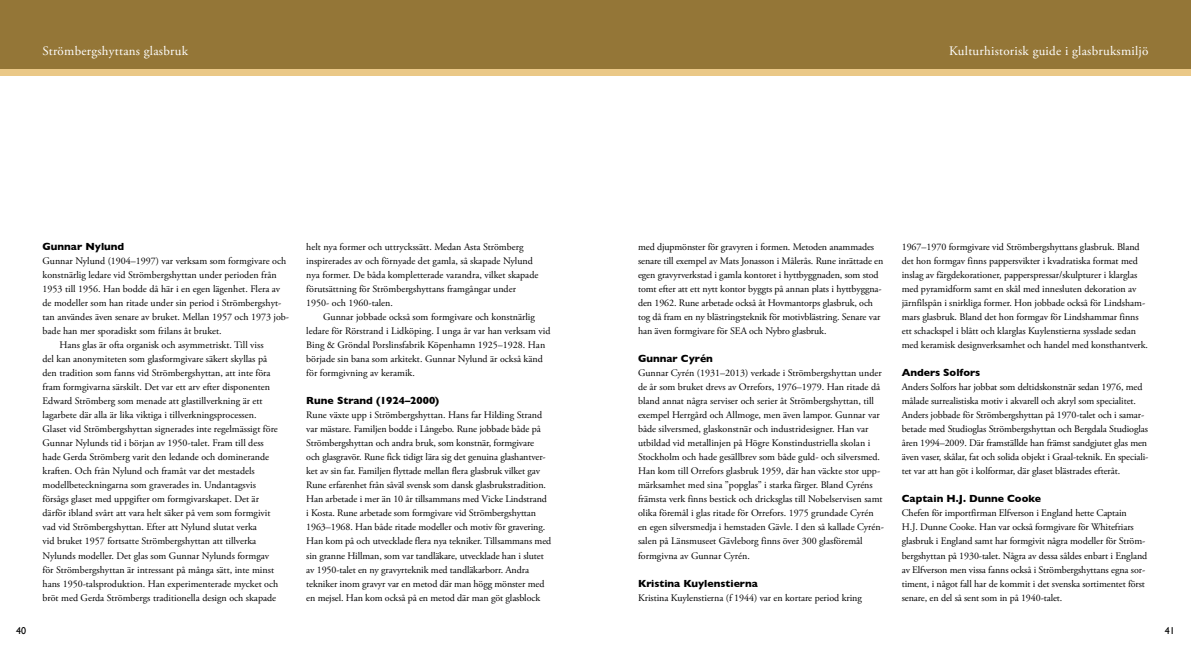
<style>
.page{position:relative;width:1191px;height:652px;background:#fff}
.page>*{position:absolute;margin:0;border:0;box-sizing:border-box;transform-origin:0 0}
.t1{font:13px "Adobe Garamond Pro";letter-spacing:.02em;color:#fff}
.Bröd_1a{font:700 10.5px "Gill Sans";color:#000}
.Bröd_1a-2{font:10px/14px "Adobe Garamond Pro";letter-spacing:-.01em;color:#000}
.Bröd{font:10px/14px "Adobe Garamond Pro";color:#000}
.t2{font:10px "Gill Sans";color:#000}
</style>
<div class="page">
<div style="left:0;top:69px;width:1191px;height:6px;background:#eac887"></div>
<div style="left:0;top:0;width:1191px;height:69px;background:#947637"></div>
<h1 class="t1" style="left:43px;top:43px;width:147px">Strömbergshyttans glasbruk</h1>
<h1 class="t1" style="left:949px;top:43px;width:201px">Kulturhistorisk guide i glasbruksmiljö</h1>
<p class="Bröd_1a" style="left:43px;top:239px;width:83px">Gunnar Nylund</p>
<p class="Bröd_1a-2" style="left:43px;top:255px;width:248px">Gunnar Nylund (1904–1997) var verksam som formgivare och konstnärlig ledare vid Strömbergshyttan under perioden från 1953 till 1956. Han bodde då här i en egen lägenhet. Flera av de modeller som han ritade under sin period i Strömbergshyt&shy;tan användes även senare av bruket. Mellan 1957 och 1973 job&shy;bade han mer sporadiskt som frilans åt bruket.</p>
<p class="Bröd" style="left:43px;top:339px;width:237px;text-indent:17px">Hans glas är ofta organisk och asymmetriskt. Till viss<br>del kan anonymiteten som glasformgivare säkert skyllas på den tradition som fanns vid Strömbergshyttan, att inte föra fram formgivarna särskilt. Det var ett arv efter disponenten Edward Strömberg som menade att glastillverkning är ett lagarbete där alla är lika viktiga i tillverkningsprocessen.<br>Glaset vid Strömbergshyttan signerades inte regelmässigt före Gunnar Nylunds tid i början av 1950-talet. Fram till dess hade Gerda Strömberg varit den ledande och dominerande kraften. Och från Nylund och framåt var det mestadels modellbeteckningarna som graverades in. Undantagsvis försågs glaset med uppgifter om formgivarskapet. Det är därför ibland svårt att vara helt säker på vem som formgivit vad vid Strömbergshyttan. Efter att Nylund slutat verka<br>vid bruket 1957 fortsatte Strömbergshyttan att tillverka Nylunds modeller. Det glas som Gunnar Nylunds formgav för Strömbergshyttan är intressant på många sätt, inte minst hans 1950-talsproduktion. Han experimenterade mycket och bröt med Gerda Strömbergs traditionella design och skapade</p>
<p class="Bröd" style="left:306px;top:241px;width:234px">helt nya former och uttryckssätt. Medan Asta Strömberg inspirerades av och förnyade det gamla, så skapade Nylund nya former. De båda kompletterade varandra, vilket skapade förutsättning för Strömbergshyttans framgångar under 1950- och 1960-talen.</p>
<p class="Bröd" style="left:306px;top:311px;width:246px;text-indent:17px">Gunnar jobbade också som formgivare och konstnärlig ledare för Rörstrand i Lidköping. I unga år var han verksam vid Bing &amp; Gröndal Porslinsfabrik Köpenhamn 1925–1928. Han började sin bana som arkitekt. Gunnar Nylund är också känd för formgivning av keramik.</p>
<p class="Bröd_1a" style="left:306px;top:393px;width:134px">Rune Strand (1924–2000)</p>
<p class="Bröd_1a-2" style="left:306px;top:409px;width:246px">Rune växte upp i Strömbergshyttan. Hans far Hilding Strand var mästare. Familjen bodde i Långebo. Rune jobbade både på Strömbergshyttan och andra bruk, som konstnär, formgivare<br>och glasgravör. Rune fick tidigt lära sig det genuina glashantver&shy;ket av sin far. Familjen flyttade mellan flera glasbruk vilket gav Rune erfarenhet från såväl svensk som dansk glasbrukstradition.<br>Han arbetade i mer än 10 år tillsammans med Vicke Lindstrand i Kosta. Rune arbetade som formgivare vid Strömbergshyttan 1963–1968. Han både ritade modeller och motiv för gravering.<br>Han kom på och utvecklade flera nya tekniker. Tillsammans med sin granne Hillman, som var tandläkare, utvecklade han i slutet av 1950-talet en ny gravyrteknik med tandläkarborr. Andra tekniker inom gravyr var en metod där man högg mönster med en mejsel. Han kom också på en metod där man göt glasblock</p>
<p class="Bröd_1a-2" style="left:638px;top:241px;width:247px">med djupmönster för gravyren i formen. Metoden anammades senare till exempel av Mats Jonasson i Målerås. Rune inrättade en egen gravyrverkstad i gamla kontoret i hyttbyggnaden, som stod tomt efter att ett nytt kontor byggts på annan plats i hyttbyggna&shy;den 1962. Rune arbetade också åt Hovmantorps glasbruk, och tog då fram en ny blästringsteknik för motivblästring. Senare var han även formgivare för SEA och Nybro glasbruk.</p>
<p class="Bröd_1a" style="left:638px;top:351px;width:76px">Gunnar Cyrén</p>
<p class="Bröd_1a-2" style="left:638px;top:367px;width:247px">Gunnar Cyrén (1931–2013) verkade i Strömbergshyttan under de år som bruket drevs av Orrefors, 1976–1979. Han ritade då bland annat några serviser och serier åt Strömbergshyttan, till exempel Herrgård och Allmoge, men även lampor. Gunnar var både silversmed, glaskonstnär och industridesigner. Han var utbildad vid metallinjen på Högre Konstindustriella skolan i Stockholm och hade gesällbrev som både guld- och silversmed.<br>Han kom till Orrefors glasbruk 1959, där han väckte stor upp&shy;märksamhet med sina ”popglas” i starka färger. Bland Cyréns främsta verk finns bestick och dricksglas till Nobelservisen samt olika föremål i glas ritade för Orrefors. 1975 grundade Cyrén en egen silversmedja i hemstaden Gävle. I den så kallade Cyrén&shy;salen på Länsmuseet Gävleborg finns över 300 glasföremål formgivna av Gunnar Cyrén.</p>
<p class="Bröd_1a" style="left:638px;top:575px;width:121px">Kristina Kuylenstierna</p>
<p class="Bröd_1a-2" style="left:638px;top:591px;width:225px">Kristina Kuylenstierna (f 1944) var en kortare period kring</p>
<p class="Bröd_1a-2" style="left:901px;top:241px;width:248px">1967–1970 formgivare vid Strömbergshyttans glasbruk. Bland det hon formgav finns pappersvikter i kvadratiska format med inslag av färgdekorationer, papperspressar/skulpturer i klarglas med pyramidform samt en skål med innesluten dekoration av järnfilspån i snirkliga former. Hon jobbade också för Lindsham&shy;mars glasbruk. Bland det hon formgav för Lindshammar finns ett schackspel i blått och klarglas Kuylenstierna sysslade sedan med keramisk designverksamhet och handel med konsthantverk.</p>
<p class="Bröd_1a" style="left:901px;top:365px;width:80px">Anders Solfors</p>
<p class="Bröd_1a-2" style="left:901px;top:381px;width:248px">Anders Solfors har jobbat som deltidskonstnär sedan 1976, med målade surrealistiska motiv i akvarell och akryl som specialitet.<br>Anders jobbade för Strömbergshyttan på 1970-talet och i samar&shy;betade med Studioglas Strömbergshyttan och Bergdala Studioglas åren 1994–2009. Där framställde han främst sandgjutet glas men även vaser, skålar, fat och solida objekt i Graal-teknik. En speciali&shy;tet var att han göt i kolformar, där glaset blästrades efteråt.</p>
<p class="Bröd_1a" style="left:901px;top:491px;width:141px">Captain H.J. Dunne Cooke</p>
<p class="Bröd_1a-2" style="left:901px;top:507px;width:247px">Chefen för importfirman Elfverson i England hette Captain<br>H.J. Dunne Cooke. Han var också formgivare för Whitefriars glasbruk i England samt har formgivit några modeller för Ström&shy;bergshyttan på 1930-talet. Några av dessa såldes enbart i England av Elfverson men vissa fanns också i Strömbergshyttans egna sor&shy;timent, i något fall har de kommit i det svenska sortimentet först senare, en del så sent som in på 1940-talet.</p>
<p class="t2" style="left:16px;top:625px;width:11px">40</p>
<p class="t2" style="left:1164px;top:625px;width:11px">41</p>
</div>
